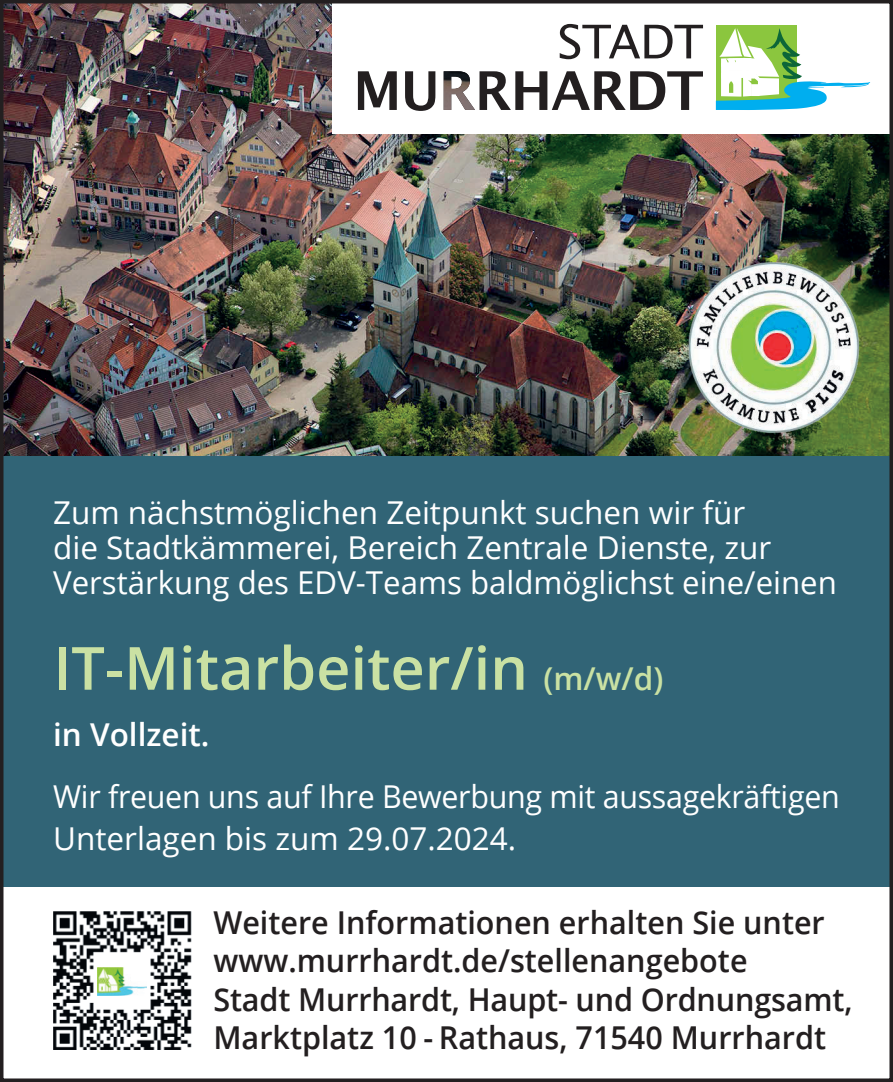
<style>
.page{position:relative;width:893px;height:1082px;background:#fff}
.page>*{position:absolute;margin:0;border:0;box-sizing:border-box;transform-origin:0 0}
.AZ_Stellenbeschreibung{font:600 59.5px "Open Sans";color:#cae1a3}
.AZ_Adresse{font:600 31.5px/38.5px "Open Sans";color:#231f20}
.AZ_Copy{font:31.5px/35px "Open Sans";color:#fff}
.AZ_Stellenbeschreibung-2{font:31.5px/42px "Open Sans";letter-spacing:-.01em;color:#fff}
.AZ_Stellenbeschreibung-3{font:600 31.5px "Open Sans";color:#fff}
.s1{font-size:31.5px}
</style>
<div class="page">
<img style="left:5px;top:5px;width:883px;height:451px">
<div style="left:0;top:456px;width:893px;height:625px;background:#316476"></div>
<div style="left:332px;top:0;width:561px;height:134px;background:#fff"></div>
<svg style="left:358px;top:71px;width:39px;height:39px"></svg>
<svg style="left:405px;top:71px;width:30px;height:40px"></svg>
<svg style="left:444px;top:71px;width:259px;height:39px"></svg>
<svg style="left:560px;top:24px;width:143px;height:35px"></svg>
<div style="left:716px;top:25px;width:81px;height:81px;background:#8bc63e"></div>
<svg style="left:716px;top:28px;width:154px;height:82px"></svg>
<img style="left:678px;top:252px;width:190px;height:190px">
<div style="left:0;top:887px;width:893px;height:194px;background:#fff"></div>
<img style="left:53px;top:911px;width:138px;height:138px">
<div style="left:99px;top:957px;width:47px;height:44px;background:#fff"></div>
<img style="left:98px;top:967px;width:49px;height:28px">
<div style="left:0;top:0;width:893px;height:1081px;border:4px solid #231f20"></div>
<p class="AZ_Copy" style="left:53px;top:494px;width:785px">Zum nächstmöglichen Zeitpunkt suchen wir für<br>die Stadtkämmerei, Bereich Zentrale Dienste, zur<br>Verstärkung des EDV-Teams baldmöglichst eine/einen</p>
<p class="AZ_Stellenbeschreibung" style="left:53px;top:627px;width:612px">IT-Mitarbeiter/in <span class="s1">(m/w/d)</span></p>
<p class="AZ_Stellenbeschreibung-3" style="left:53px;top:712px;width:158px">in Vollzeit.</p>
<p class="AZ_Stellenbeschreibung-2" style="left:53px;top:774px;width:788px">Wir freuen uns auf Ihre Bewerbung mit aussagekräftigen<br>Unterlagen bis zum 29.07.2024.</p>
<p class="AZ_Adresse" style="left:213px;top:902px;width:641px">Weitere Informationen erhalten Sie unter www.murrhardt.de/stellenangebote<br>Stadt Murrhardt, Haupt- und Ordnungsamt, Marktplatz 10 - Rathaus, 71540 Murrhardt</p>
</div>
